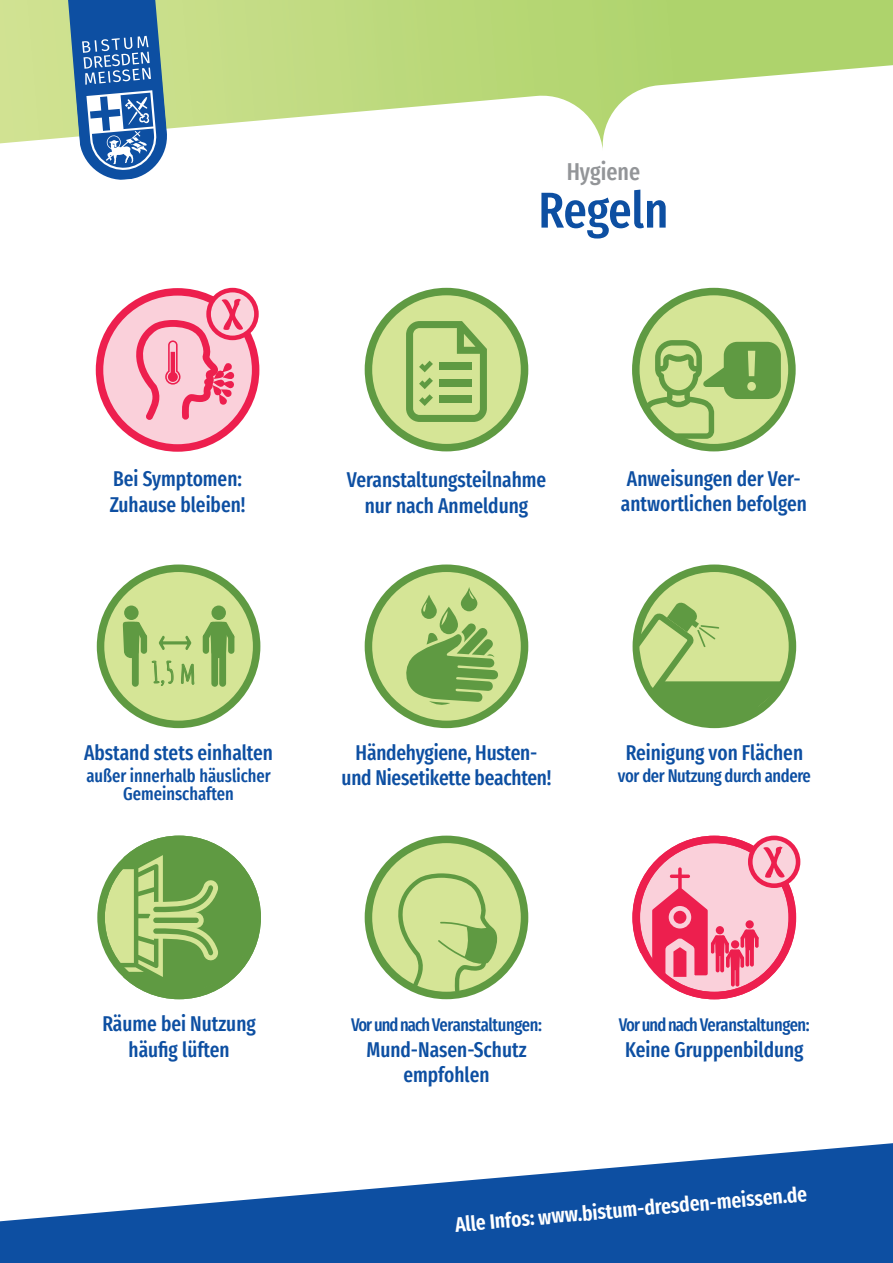
<style>
.page{position:relative;width:893px;height:1263px;background:#fff}
.page>*{position:absolute;margin:0;border:0;box-sizing:border-box;transform-origin:0 0}
.t1{font:500 extra-condensed 50.4px "Fira Sans";color:#0d4fa2}
.t2{font:700 28.35px "Amatic SC";color:#5f9a42}
.t3{font:500 extra-condensed 23.85px "Fira Sans";color:#939598}
.t4{font:500 extra-condensed 21px/25.2px "Fira Sans";color:#0d4fa2;text-align:center}
.t5{font:600 extra-condensed 21px "Fira Sans";color:#fff}
.t6{font:500 extra-condensed 18px "Fira Sans";letter-spacing:-.02em;color:#0d4fa2}
.t7{font:500 extra-condensed 18px/18.6px "Fira Sans";color:#0d4fa2;text-align:center}
</style>
<div class="page">
<svg style="left:0;top:0;width:893px;height:149px"></svg>
<svg style="left:68px;top:0;width:101px;height:180px"></svg>
<svg style="left:100px;top:292px;width:156px;height:156px;fill:#fad0da"></svg>
<div style="left:96px;top:288px;width:163px;height:164px;border:8px solid #ed1f4e;border-radius:50%"></div>
<svg style="left:209px;top:290px;width:47px;height:48px"></svg>
<div style="left:206px;top:288px;width:53px;height:52px;border:5px solid #ed1f4e;border-radius:50%"></div>
<svg style="left:134px;top:299px;width:109px;height:139px"></svg>
<svg style="left:0;top:1143px;width:893px;height:120px;fill:#0d4fa2"></svg>
<svg style="left:368px;top:568px;width:157px;height:156px;fill:#d5e596"></svg>
<div style="left:365px;top:564px;width:163px;height:164px;border:8px solid #5f9a42;border-radius:50%"></div>
<svg style="left:402px;top:587px;width:97px;height:119px"></svg>
<div style="left:101px;top:568px;width:156px;height:156px;background:#d5e596;border-radius:50%"></div>
<div style="left:97px;top:564px;width:163px;height:164px;border:8px solid #5f9a42;border-radius:50%"></div>
<div style="left:124px;top:605px;width:15px;height:15px;background:#5f9a42;border-radius:50%"></div>
<svg style="left:202px;top:621px;width:33px;height:66px"></svg>
<div style="left:211px;top:605px;width:15px;height:15px;background:#5f9a42;border-radius:50%"></div>
<svg style="left:123px;top:621px;width:72px;height:79px"></svg>
<svg style="left:368px;top:839px;width:157px;height:156px;fill:#d5e596"></svg>
<div style="left:365px;top:836px;width:163px;height:163px;border:8px solid #5f9a42;border-radius:50%"></div>
<svg style="left:398px;top:873px;width:106px;height:119px"></svg>
<svg style="left:636px;top:568px;width:156px;height:156px;fill:#d5e596"></svg>
<div style="left:633px;top:564px;width:163px;height:164px;border:8px solid #5f9a42;border-radius:50%"></div>
<svg style="left:632px;top:602px;width:156px;height:127px"></svg>
<div style="left:368px;top:292px;width:157px;height:156px;background:#d5e596;border-radius:50%"></div>
<div style="left:365px;top:288px;width:163px;height:163px;border:8px solid #5f9a42;border-radius:50%"></div>
<svg style="left:406px;top:321px;width:81px;height:101px"></svg>
<div style="left:636px;top:292px;width:156px;height:156px;background:#d5e596;border-radius:50%"></div>
<div style="left:632px;top:288px;width:164px;height:163px;border:8px solid #5f9a42;border-radius:50%"></div>
<svg style="left:645px;top:340px;width:136px;height:99px"></svg>
<div style="left:633px;top:836px;width:163px;height:163px;border:8px solid #ed1f4e;border-radius:50%"></div>
<svg style="left:750px;top:838px;width:48px;height:48px"></svg>
<div style="left:748px;top:836px;width:52px;height:52px;border:5px solid #ed1f4e;border-radius:50%"></div>
<svg style="left:632px;top:846px;width:153px;height:153px"></svg>
<svg style="left:97px;top:835px;width:161px;height:160px"></svg>
<div style="left:151px;top:915px;width:50px;height:10px;background:#5f9a42;border-radius:5px"></div>
<div style="left:148px;top:913px;width:56px;height:15px;border:5px solid #d5e596;border-radius:5px"></div>
<div style="left:97px;top:836px;width:164px;height:163px;border:8px solid #5f9a42;border-radius:50%"></div>
<p class="t3" style="left:567px;top:152px;width:75px">Hygiene</p>
<h1 class="t1" style="left:538px;top:170px;width:131px">Regeln</h1>
<p class="t4" style="left:110px;top:465px;width:137px;text-align:left">Bei Symptomen:<br>Zuhause bleiben!</p>
<h2 class="t2" style="left:152px;top:651px;width:45px">1,5 m</h2>
<p class="t4" style="left:84px;top:739px;width:190px">Abstand stets einhalten</p>
<p class="t7" style="left:86px;top:765px;width:186px">außer innerhalb häuslicher<br>Gemeinschaften</p>
<p class="t4" style="left:347px;top:467px;width:201px">Veranstaltungsteilnahme nur nach Anmeldung</p>
<p class="t4" style="left:621px;top:465px;width:188px;text-align:left">Anweisungen der Ver&shy;antwortlichen befolgen</p>
<p class="t4" style="left:342px;top:739px;width:211px">Händehygiene, Husten&shy;und Niesetikette beachten!</p>
<p class="t4" style="left:626px;top:739px;width:179px">Reinigung von Flächen</p>
<p class="t6" style="left:618px;top:761px;width:194px">vor der Nutzung durch andere</p>
<p class="t4" style="left:102px;top:1010px;width:155px">Räume bei Nutzung häufig lüften</p>
<p class="t6" style="left:351px;top:1011px;width:192px">Vor und nach Veranstaltungen:</p>
<p class="t4" style="left:366px;top:1036px;width:162px">Mund-Nasen-Schutz empfohlen</p>
<p class="t6" style="left:619px;top:1011px;width:192px">Vor und nach Veranstaltungen:</p>
<p class="t4" style="left:625px;top:1036px;width:180px">Keine Gruppenbildung</p>
<p class="t5" style="left:454px;top:1207px;width:355px;rotate:-5deg">Alle Infos: www.bistum-dresden-meissen.de</p>
</div>
